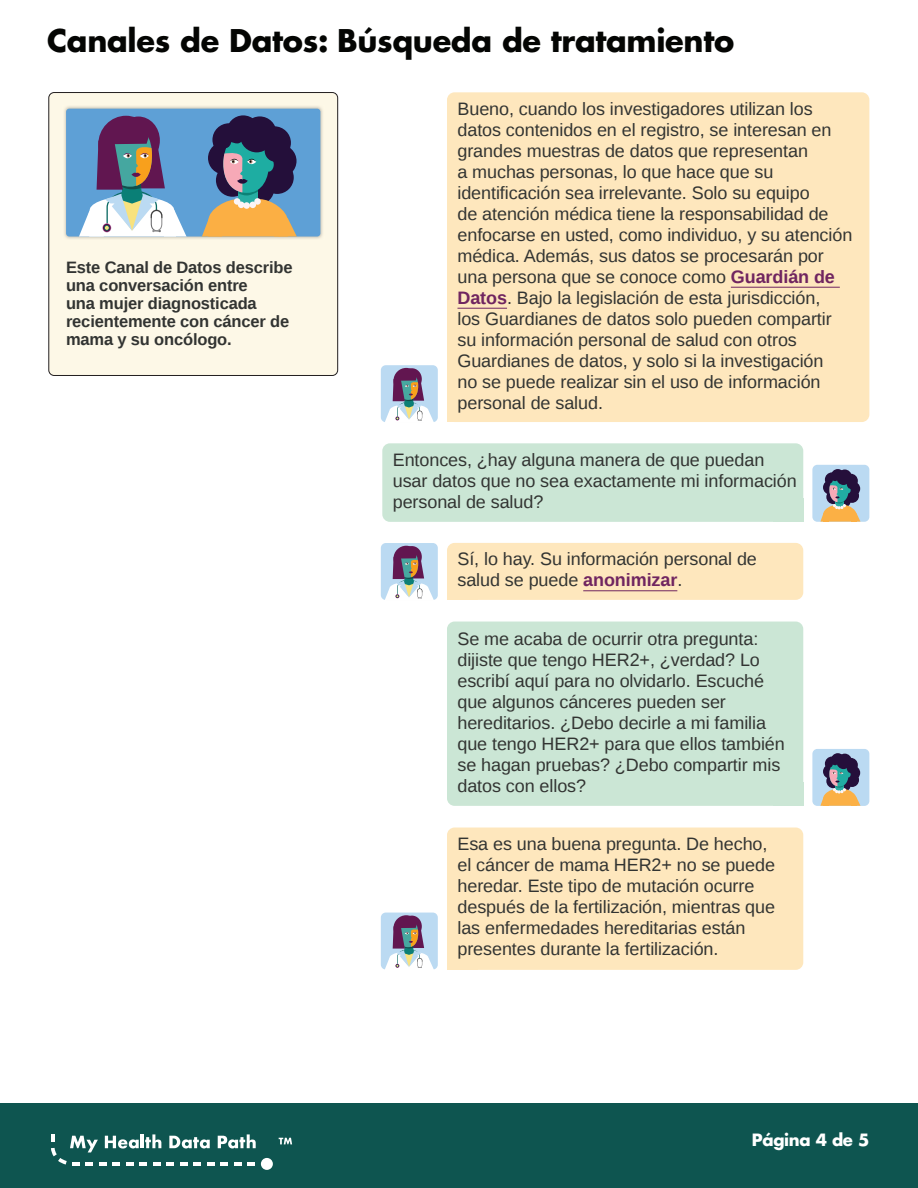
<style>
.page{position:relative;width:918px;height:1188px;background:#fff}
.page>*{position:absolute;margin:0;border:0;box-sizing:border-box;transform-origin:0 0}
.t1{font:700 30.45px "Futura";letter-spacing:-.01em;color:#040503}
.t2{font:18px/21px "Ascender Sans";letter-spacing:-.005em;color:#323432}
.t3{font:700 16.5px/18px "Ascender Sans";letter-spacing:-.01em;color:#323432}
.t4{font:700 16.5px "Futura";letter-spacing:-.02em;color:#fff}
.s1{font-weight:700;color:#702560}
</style>
<div class="page">
<div style="left:0;top:1104px;width:918px;height:84px;background:#0e5550"></div>
<svg style="left:279px;top:1138px;width:13px;height:6px"></svg>
<svg style="left:51px;top:1134px;width:205px;height:32px"></svg>
<div style="left:261px;top:1158px;width:12px;height:12px;background:#fff;border-radius:50%"></div>
<div style="left:49px;top:93px;width:289px;height:282px;background:#fdf8e7;border-radius:5px"></div>
<div style="left:49px;top:92px;width:289px;height:284px;border:1px solid #231f20;border-radius:5px"></div>
<div style="left:382px;top:443px;width:421px;height:79px;background:#cbe6d5;border-radius:8px"></div>
<div style="left:447px;top:622px;width:356px;height:184px;background:#cbe6d5;border-radius:8px"></div>
<div style="left:447px;top:92px;width:422px;height:330px;background:#fee7bd;border-radius:8px"></div>
<div style="left:773px;top:498px;width:30px;height:24px;background:#cbe6d5"></div>
<div style="left:773px;top:782px;width:30px;height:24px;background:#cbe6d5"></div>
<div style="left:447px;top:398px;width:30px;height:24px;background:#fee7bd"></div>
<hr style="left:731px;top:287px;width:109px;height:1px;background:#702560">
<hr style="left:458px;top:308px;width:49px;height:1px;background:#702560">
<div style="left:447px;top:543px;width:356px;height:57px;background:#fee7bd;border-radius:8px"></div>
<div style="left:447px;top:828px;width:356px;height:142px;background:#fee7bd;border-radius:8px"></div>
<div style="left:447px;top:576px;width:30px;height:24px;background:#fee7bd"></div>
<div style="left:447px;top:946px;width:30px;height:24px;background:#fee7bd"></div>
<hr style="left:583px;top:590px;width:94px;height:1px;background:#702560">
<div style="left:381px;top:365px;width:57px;height:57px;background:#bbdaf2;border-radius:5px"></div>
<svg style="left:385px;top:369px;width:49px;height:53px"></svg>
<div style="left:381px;top:543px;width:57px;height:57px;background:#bbdaf2;border-radius:5px"></div>
<svg style="left:384px;top:547px;width:50px;height:53px"></svg>
<div style="left:381px;top:913px;width:57px;height:57px;background:#bbdaf2;border-radius:5px"></div>
<svg style="left:393px;top:915px;width:26px;height:26px"></svg>
<div style="left:402px;top:916px;width:20px;height:21px;background:#621650;border-radius:50%"></div>
<svg style="left:384px;top:917px;width:50px;height:53px"></svg>
<div style="left:812px;top:465px;width:57px;height:57px;background:#bbdaf2;border-radius:5px"></div>
<svg style="left:838px;top:469px;width:14px;height:15px"></svg>
<div style="left:831px;top:469px;width:14px;height:14px;background:#250f3b;border-radius:50%"></div>
<div style="left:837px;top:471px;width:13px;height:14px;background:#250f3b;border-radius:50%"></div>
<svg style="left:820px;top:472px;width:40px;height:50px"></svg>
<div style="left:812px;top:749px;width:57px;height:57px;background:#bbdaf2;border-radius:5px"></div>
<div style="left:838px;top:754px;width:14px;height:14px;background:#250f3b;border-radius:50%"></div>
<div style="left:831px;top:753px;width:14px;height:14px;background:#250f3b;border-radius:50%"></div>
<svg style="left:820px;top:756px;width:40px;height:50px"></svg>
<img style="left:64px;top:106px;width:259px;height:133px">
<svg style="left:66px;top:109px;width:254px;height:128px;background:#738ba4"></svg>
<div style="left:234px;top:198px;width:6px;height:7px;background:#fcf5f6;border-radius:50%"></div>
<div style="left:238px;top:202px;width:7px;height:6px;background:#fcf5f6;border-radius:50%"></div>
<div style="left:243px;top:202px;width:7px;height:7px;background:#fcf5f6;border-radius:50%"></div>
<div style="left:249px;top:202px;width:7px;height:6px;background:#fcf5f6;border-radius:50%"></div>
<div style="left:254px;top:198px;width:7px;height:7px;background:#fcf5f6;border-radius:50%"></div>
<h1 class="t1" style="left:47px;top:21px;width:689px">Canales de Datos: Búsqueda de tratamiento</h1>
<p class="t3" style="left:66px;top:257px;width:228px">Este Canal de Datos describe una conversación entre<br>una mujer diagnosticada recientemente con cáncer de mama y su oncólogo.</p>
<p class="t2" style="left:458px;top:98px;width:396px">Bueno, cuando los investigadores utilizan los datos contenidos en el registro, se interesan en grandes muestras de datos que representan<br>a muchas personas, lo que hace que su identificación sea irrelevante. Solo su equipo<br>de atención médica tiene la responsabilidad de enfocarse en usted, como individuo, y su atención médica. Además, sus datos se procesarán por una persona que se conoce como <span class="s1">Guardián de Datos</span>. Bajo la legislación de esta jurisdicción,<br>los Guardianes de datos solo pueden compartir su información personal de salud con otros Guardianes de datos, y solo si la investigación<br>no se puede realizar sin el uso de información personal de salud.</p>
<p class="t2" style="left:393px;top:449px;width:405px">Entonces, ¿hay alguna manera de que puedan usar datos que no sea exactamente mi información personal de salud?</p>
<p class="t2" style="left:458px;top:549px;width:301px">Sí, lo hay. Su información personal de salud se puede <span class="s1">anonimizar</span>.</p>
<p class="t2" style="left:457px;top:629px;width:329px">Se me acaba de ocurrir otra pregunta: dijiste que tengo HER2+, ¿verdad? Lo escribí aquí para no olvidarlo. Escuché que algunos cánceres pueden ser hereditarios. ¿Debo decirle a mi familia que tengo HER2+ para que ellos también se hagan pruebas? ¿Debo compartir mis datos con ellos?</p>
<p class="t2" style="left:458px;top:833px;width:319px">Esa es una buena pregunta. De hecho, el cáncer de mama HER2+ no se puede heredar. Este tipo de mutación ocurre después de la fertilización, mientras que las enfermedades hereditarias están presentes durante la fertilización.</p>
<p class="t4" style="left:752px;top:1129px;width:119px">Página 4 de 5</p>
</div>
